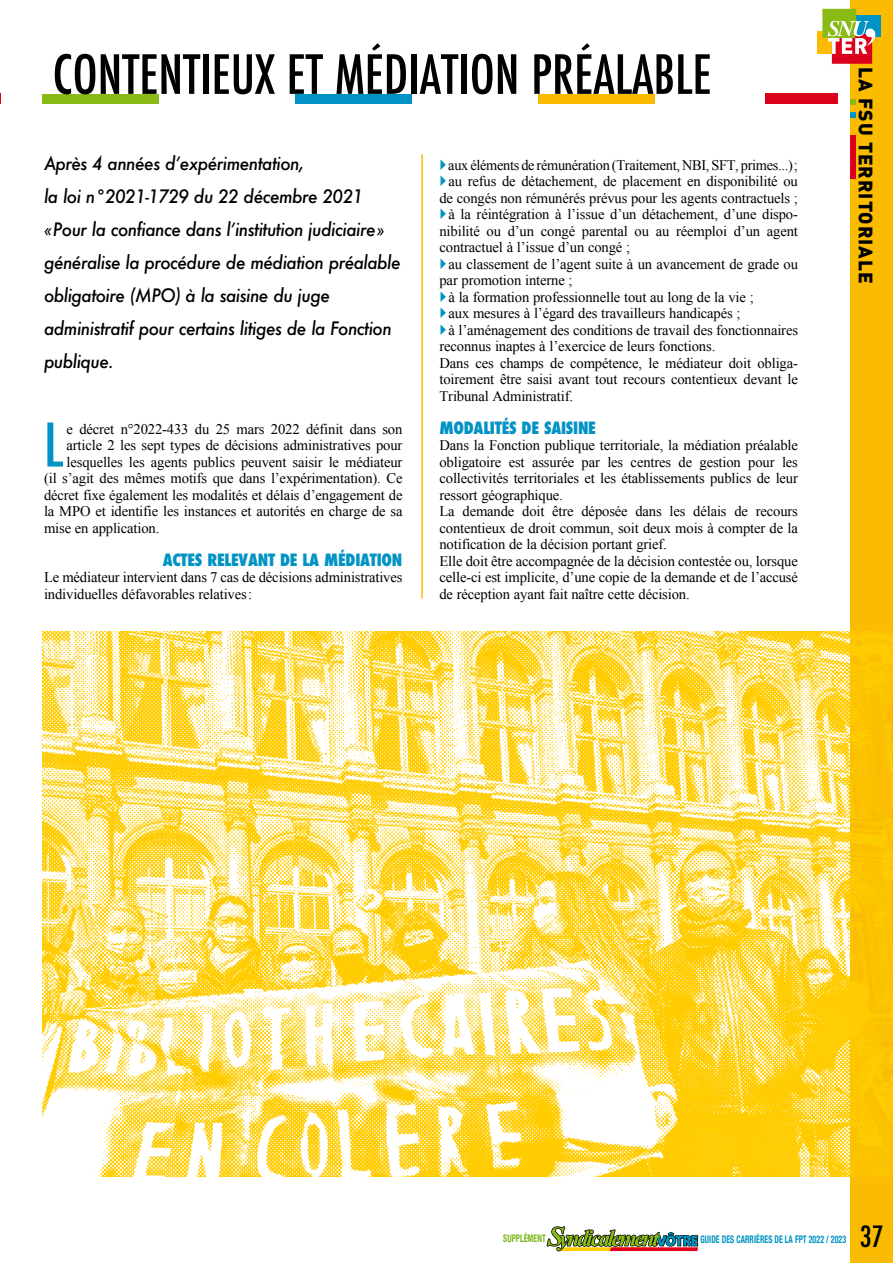
<style>
.page{position:relative;width:893px;height:1263px;background:#fff}
.page>*{position:absolute;margin:0;border:0;box-sizing:border-box;transform-origin:0 0}
.t1{font:900 81px "DIN";letter-spacing:.05em;color:#000;scale:4.75 1}
.t2{font:900 81px "DIN";letter-spacing:.05em;color:#000;scale:4.8 1}
.t3{font:500 condensed 58.35px "Futura";color:#0093c4}
.t4{font:500 condensed 52.5px "Futura";color:#000}
.t5{font:500 condensed 28.5px "Futura";color:#000}
.t6{font:900 19.2px "DIN";letter-spacing:.05em;color:#000}
.t7{font:italic 500 18px/33px "Futura";letter-spacing:-.03em;color:#000;scale:.95 1}
.t8{font:800 condensed 16.5px "Futura";letter-spacing:-.015em;color:#0093c4}
.t9{font:14.7px/16.5px "Times New Roman";letter-spacing:-.01em;color:#000}
.t10{font:700 condensed 10.5px "Helvetica Neue";letter-spacing:.01em;color:#0093c4;scale:.75 1}
.t11{font:700 condensed 10.5px "Helvetica Neue";letter-spacing:.01em;color:#7ab51d;scale:.75 1}
</style>
<div class="page">
<div style="left:850px;top:0;width:43px;height:1263px;background:#fabb00"></div>
<div style="left:765px;top:94px;width:73px;height:10px;background:#db001b"></div>
<div style="left:43px;top:94px;width:116px;height:10px;background:#89ba16"></div>
<div style="left:295px;top:94px;width:117px;height:10px;background:#0093c4"></div>
<div style="left:539px;top:94px;width:116px;height:10px;background:#fabb00"></div>
<hr style="left:421px;top:154px;width:2px;height:445px;background:#fabb00">
<img style="left:43px;top:631px;width:850px;height:545px">
<div style="left:817px;top:31px;width:22px;height:23px;background:#fabb00"></div>
<div style="left:845px;top:15px;width:35px;height:22px;background:#0093c4"></div>
<svg style="left:822px;top:9px;width:53px;height:55px"></svg>
<div style="left:850px;top:135px;width:6px;height:44px;background:#db001b"></div>
<svg style="left:850px;top:100px;width:6px;height:5px"></svg>
<svg style="left:850px;top:112px;width:6px;height:6px"></svg>
<svg style="left:547px;top:1226px;width:151px;height:25px"></svg>
<h1 class="t2" style="left:16px;top:-1px;width:158px">FSU</h1>
<h1 class="t1" style="left:56px;top:-2px;width:159px">TER</h1>
<h3 class="t4" style="left:53px;top:41px;width:660px">CONTENTIEUX ET MÉDIATION PRÉALABLE</h3>
<p class="t7" style="left:44px;top:146px;width:377px">Après 4 années d’expérimentation,<br>la loi n°2021-1729 du 22 décembre 2021 «Pour la confiance dans l’institution judiciaire» généralise la procédure de médiation préalable obligatoire (MPO) à la saisine du juge administratif pour certains litiges de la Fonction publique.</p>
<h2 class="t3" style="left:44px;top:408px;width:21px">L</h2>
<p class="t9" style="left:67px;top:420px;width:337px">e décret n°2022-433 du 25 mars 2022 définit dans son</p>
<p class="t9" style="left:67px;top:437px;width:337px">article 2 les sept types de décisions administratives pour</p>
<p class="t9" style="left:67px;top:453px;width:337px">lesquelles les agents publics peuvent saisir le médiateur</p>
<p class="t9" style="left:44px;top:470px;width:360px">(il s’agit des mêmes motifs que dans l’expérimentation). Ce</p>
<p class="t9" style="left:44px;top:486px;width:360px">décret fixe également les modalités et délais d’engagement de</p>
<p class="t9" style="left:44px;top:503px;width:360px">la MPO et identifie les instances et autorités en charge de sa</p>
<p class="t9" style="left:44px;top:519px;width:117px">mise en application.</p>
<p class="t8" style="left:163px;top:548px;width:241px">ACTES RELEVANT DE LA MÉDIATION</p>
<p class="t9" style="left:44px;top:569px;width:360px">Le médiateur intervient dans 7 cas de décisions administratives individuelles défavorables relatives:</p>
<p class="t9" style="left:448px;top:156px;width:351px">aux éléments de rémunération (Traitement, NBI, SFT, primes...);</p>
<p class="t9" style="left:448px;top:173px;width:351px">au refus de détachement, de placement en disponibilité ou</p>
<p class="t9" style="left:439px;top:189px;width:360px">de congés non rémunérés prévus pour les agents contractuels ;</p>
<p class="t9" style="left:448px;top:206px;width:351px">à la réintégration à l’issue d’un détachement, d’une dispo-</p>
<p class="t9" style="left:439px;top:222px;width:360px">nibilité ou d’un congé parental ou au réemploi d’un agent</p>
<p class="t9" style="left:439px;top:239px;width:192px">contractuel à l’issue d’un congé ;</p>
<p class="t9" style="left:448px;top:255px;width:351px">au classement de l’agent suite à un avancement de grade ou</p>
<p class="t9" style="left:439px;top:272px;width:135px">par promotion interne ;</p>
<p class="t9" style="left:448px;top:288px;width:307px">à la formation professionnelle tout au long de la vie ;</p>
<p class="t9" style="left:448px;top:305px;width:294px">aux mesures à l’égard des travailleurs handicapés ;</p>
<p class="t9" style="left:448px;top:321px;width:351px">à l’aménagement des conditions de travail des fonctionnaires</p>
<p class="t9" style="left:439px;top:338px;width:277px">reconnus inaptes à l’exercice de leurs fonctions.</p>
<p class="t9" style="left:439px;top:354px;width:360px">Dans ces champs de compétence, le médiateur doit obliga-</p>
<p class="t9" style="left:439px;top:371px;width:360px">toirement être saisi avant tout recours contentieux devant le</p>
<p class="t9" style="left:439px;top:387px;width:135px">Tribunal Administratif.</p>
<p class="t8" style="left:439px;top:416px;width:158px">MODALITÉS DE SAISINE</p>
<p class="t9" style="left:439px;top:437px;width:360px">Dans la Fonction publique territoriale, la médiation préalable obligatoire est assurée par les centres de gestion pour les collectivités territoriales et les établissements publics de leur ressort géographique.<br>La demande doit être déposée dans les délais de recours contentieux de droit commun, soit deux mois à compter de la notification de la décision portant grief.<br>Elle doit être accompagnée de la décision contestée ou, lorsque celle-ci est implicite, d’une copie de la demande et de l’accusé de réception ayant fait naître cette décision.</p>
<h3 class="t6" style="left:879px;top:67px;width:217px;rotate:90deg">LA FSU TERRITORIALE</h3>
<p class="t11" style="left:503px;top:1230px;width:58px">SUPPLÉMENT</p>
<p class="t10" style="left:700px;top:1230px;width:196px">GUIDE DES CARRIÈRES DE LA FPT 2022 / 2023</p>
<h3 class="t5" style="left:860px;top:1219px;width:25px">37</h3>
</div>
